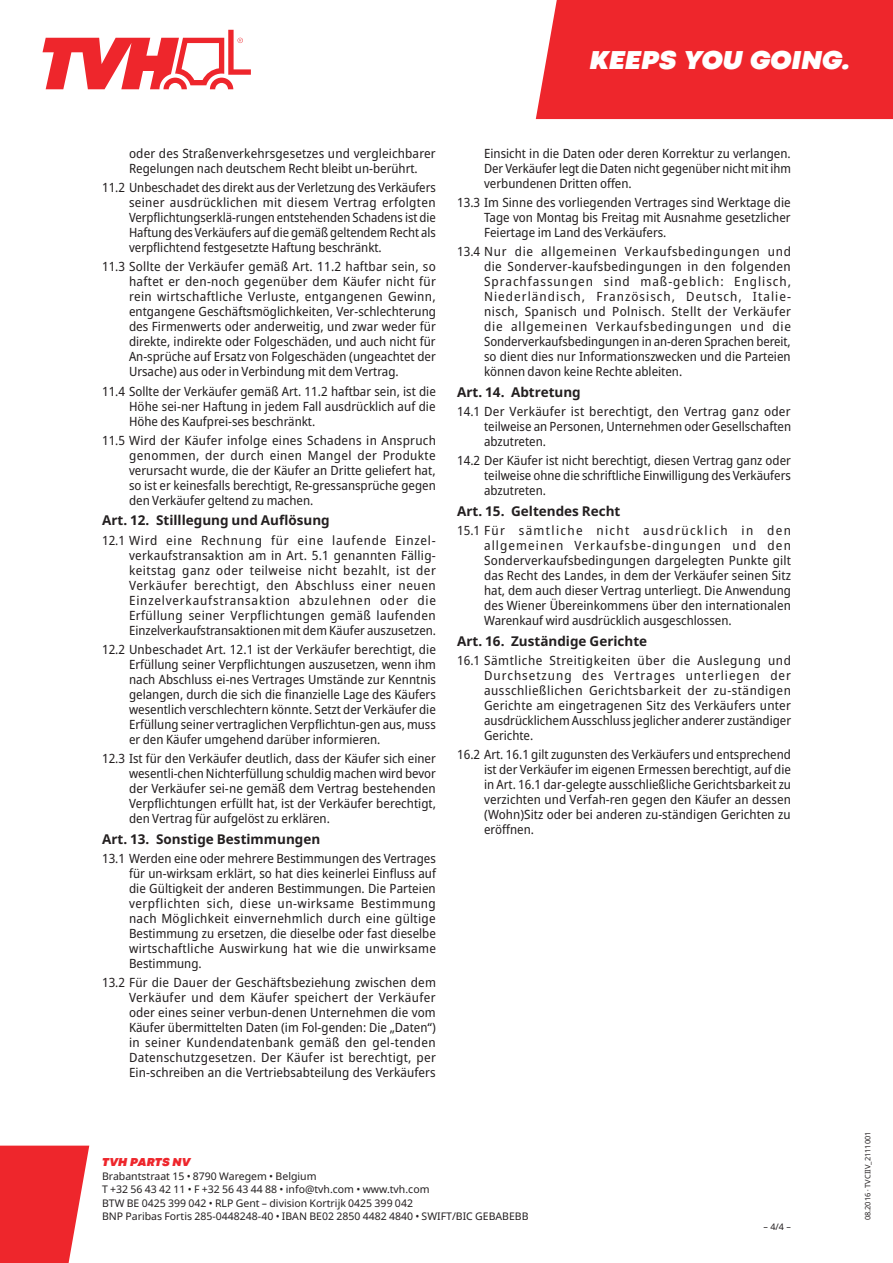
<style>
.page{position:relative;width:893px;height:1263px;background:#fff}
.page>*{position:absolute;margin:0;border:0;box-sizing:border-box;transform-origin:0 0}
.t1{font:italic 900 27px "Codec Pro";letter-spacing:.015em;color:#fff}
.t2{font:700 13.5px "Noto Sans";color:#231f20}
.t3{font:semi-condensed 12.75px/15px "Noto Sans";color:#231f20;text-align:justify}
.t4{font:italic 900 12px "Codec Pro";letter-spacing:.015em;color:#ee262c}
.t5{font:10.5px/13.5px "Noto Sans";color:#231f20}
.t6{font:9px "Noto Sans";color:#231f20}
.t7{font:7.5px "Noto Sans";color:#231f20}
.s1{font-family:"Myriad Pro"}
</style>
<div class="page">
<div style="left:536px;top:0;width:357px;height:119px;background:#ee262c"></div>
<svg style="left:42px;top:29px;width:209px;height:61px"></svg>
<svg style="left:0;top:1145px;width:89px;height:118px;background:#ef3f44"></svg>
<h1 class="t1" style="left:590px;top:39px;width:262px">KEEPS YOU GOING.</h1>
<p class="t3" style="left:129px;top:146px;width:308px">oder des Straßenverkehrsgesetzes und vergleichbarer<br>Regelungen nach deutschem Recht bleibt un-berührt.</p>
<p class="t3" style="left:129px;top:180px;width:308px;text-indent:-27px">11.2 Unbeschadet des direkt aus der Verletzung des Verkäufers seiner ausdrücklichen mit diesem Vertrag erfolgten Verpflichtungserklä-rungen entstehenden Schadens ist die Haftung des Verkäufers auf die gemäß geltendem Recht als verpflichtend festgesetzte Haftung beschränkt.</p>
<p class="t3" style="left:129px;top:260px;width:308px;text-indent:-27px">11.3 Sollte der Verkäufer gemäß Art. 11.2 haftbar sein, so haftet er den-noch gegenüber dem Käufer nicht für rein wirtschaftliche Verluste, entgangenen Gewinn, entgangene Geschäftsmöglichkeiten, Ver-schlechterung des Firmenwerts oder anderweitig, und zwar weder für direkte, indirekte oder Folgeschäden, und auch nicht für An-sprüche auf Ersatz von Folgeschäden (ungeachtet der Ursache) aus oder in Verbindung mit dem Vertrag.</p>
<p class="t3" style="left:129px;top:384px;width:308px;text-indent:-27px">11.4 Sollte der Verkäufer gemäß Art. 11.2 haftbar sein, ist die Höhe sei-ner Haftung in jedem Fall ausdrücklich auf die Höhe des Kaufprei-ses beschränkt.</p>
<p class="t3" style="left:129px;top:433px;width:308px;text-indent:-27px">11.5 Wird der Käufer infolge eines Schadens in Anspruch genommen, der durch einen Mangel der Produkte verursacht wurde, die der Käufer an Dritte geliefert hat, so ist er keinesfalls berechtigt, Re-gressansprüche gegen den Verkäufer geltend zu machen.</p>
<p class="t2" style="left:102px;top:511px;width:229px">Art. 12. Stilllegung und Auflösung</p>
<p class="t3" style="left:129px;top:533px;width:309px;text-indent:-27px">12.1 Wird eine Rechnung für eine laufende Einzel&shy;verkaufstransaktion am in Art. 5.1 genannten Fällig&shy;keitstag ganz oder teilweise nicht bezahlt, ist der Verkäufer berechtigt, den Abschluss einer neuen Einzelverkaufstransaktion abzulehnen oder die Erfüllung seiner Verpflichtungen gemäß laufenden Einzelverkaufstransaktionen mit dem Käufer auszusetzen.</p>
<p class="t3" style="left:129px;top:642px;width:309px;text-indent:-27px">12.2 Unbeschadet Art. 12.1 ist der Verkäufer berechtigt, die Erfüllung seiner Verpflichtungen auszusetzen, wenn ihm nach Abschluss ei-nes Vertrages Umstände zur Kenntnis gelangen, durch die sich die finanzielle Lage des Käufers wesentlich verschlechtern könnte. Setzt der Verkäufer die Erfüllung seiner vertraglichen Verpflichtun-gen aus, muss er den Käufer umgehend darüber informieren.</p>
<p class="t3" style="left:129px;top:751px;width:308px;text-indent:-27px">12.3 Ist für den Verkäufer deutlich, dass der Käufer sich einer wesentli-chen Nichterfüllung schuldig machen wird bevor der Verkäufer sei-ne gemäß dem Vertrag bestehenden Verpflichtungen erfüllt hat, ist der Verkäufer berechtigt, den Vertrag für aufgelöst zu erklären.</p>
<p class="t2" style="left:102px;top:829px;width:220px">Art. 13. Sonstige Bestimmungen</p>
<p class="t3" style="left:129px;top:851px;width:309px;text-indent:-27px">13.1 Werden eine oder mehrere Bestimmungen des Vertrages für un-wirksam erklärt, so hat dies keinerlei Einfluss auf die Gültigkeit der anderen Bestimmungen. Die Parteien verpflichten sich, diese un-wirksame Bestimmung nach Möglichkeit einvernehmlich durch eine gültige Bestimmung zu ersetzen, die dieselbe oder fast dieselbe wirtschaftliche Auswirkung hat wie die unwirksame Bestimmung.</p>
<p class="t3" style="left:129px;top:975px;width:308px;text-indent:-27px">13.2 Für die Dauer der Geschäftsbeziehung zwischen dem Verkäufer und dem Käufer speichert der Verkäufer oder eines seiner verbun-denen Unternehmen die vom Käufer übermittelten Daten (im Fol-genden: Die „Daten“) in seiner Kundendatenbank gemäß den gel-tenden Datenschutzgesetzen. Der Käufer ist berechtigt, per Ein-schreiben an die Vertriebsabteilung des Verkäufers</p>
<p class="t3" style="left:484px;top:146px;width:308px">Einsicht in die Daten oder deren Korrektur zu verlangen.<br>Der Verkäufer legt die Daten nicht gegenüber nicht mit ihm verbundenen Dritten offen.</p>
<p class="t3" style="left:484px;top:195px;width:308px;text-indent:-27px">13.3 Im Sinne des vorliegenden Vertrages sind Werktage die Tage von Montag bis Freitag mit Ausnahme gesetzlicher Feiertage im Land des Verkäufers.</p>
<p class="t3" style="left:484px;top:245px;width:308px;text-indent:-27px">13.4 Nur die allgemeinen Verkaufsbedingungen und die Sonderver-kaufsbedingungen in den folgenden Sprachfassungen sind maß-geblich: Englisch, Niederländisch, Französisch, Deutsch, Italie&shy;nisch, Spanisch und Polnisch. Stellt der Verkäufer die allgemeinen Verkaufsbedingungen und die Sonderverkaufsbedingungen in an-deren Sprachen bereit, so dient dies nur Informationszwecken und die Parteien können davon keine Rechte ableiten.</p>
<p class="t2" style="left:457px;top:382px;width:125px">Art. 14. Abtretung</p>
<p class="t3" style="left:484px;top:404px;width:308px;text-indent:-27px">14.1 Der Verkäufer ist berechtigt, den Vertrag ganz oder teilweise an Personen, Unternehmen oder Gesellschaften abzutreten.</p>
<p class="t3" style="left:484px;top:454px;width:308px;text-indent:-27px">14.2 Der Käufer ist nicht berechtigt, diesen Vertrag ganz oder teilweise ohne die schriftliche Einwilligung des Verkäufers abzutreten.</p>
<p class="t2" style="left:457px;top:501px;width:165px">Art. 15. Geltendes Recht</p>
<p class="t3" style="left:484px;top:523px;width:308px;text-indent:-27px">15.1 Für sämtliche nicht ausdrücklich in den allgemeinen Verkaufsbe-dingungen und den Sonderverkaufsbedingungen dargelegten Punkte gilt das Recht des Landes, in dem der Verkäufer seinen Sitz hat, dem auch dieser Vertrag unterliegt. Die Anwendung des Wiener Übereinkommens über den internationalen Warenkauf wird ausdrücklich ausgeschlossen.</p>
<p class="t2" style="left:457px;top:631px;width:192px">Art. 16. Zuständige Gerichte</p>
<p class="t3" style="left:484px;top:653px;width:309px;text-indent:-27px">16.1 Sämtliche Streitigkeiten über die Auslegung und Durchsetzung des Vertrages unterliegen der ausschließlichen Gerichtsbarkeit der zu-ständigen Gerichte am eingetragenen Sitz des Verkäufers unter ausdrücklichem Ausschluss jeglicher anderer zuständiger Gerichte.</p>
<p class="t3" style="left:484px;top:747px;width:308px;text-indent:-27px">16.2 Art. 16.1 gilt zugunsten des Verkäufers und entsprechend ist der Verkäufer im eigenen Ermessen berechtigt, auf die in Art. 16.1 dar-gelegte ausschließliche Gerichtsbarkeit zu verzichten und Verfah-ren gegen den Käufer an dessen (Wohn)Sitz oder bei anderen zu-ständigen Gerichten zu eröffnen.</p>
<p class="t4" style="left:102px;top:1153px;width:90px">TVH PARTS NV</p>
<p class="t5" style="left:102px;top:1170px;width:428px">Brabantstraat 15 • 8790 Waregem • Belgium<br>T +32 56 43 42 11 • F +32 56 43 44 88 • info@tvh.com • www.tvh.com<br>BTW BE 0425 399 042 • RLP Gent – division Kortrijk 0425 399 042<br>BNP Paribas Fortis 285-0448248-40 • IBAN BE02 2850 4482 4840 • SWIFT/BIC GEBABEBB</p>
<p class="t6" style="left:764px;top:1220px;width:29px">– 4/4 –</p>
<p class="t7" style="left:863px;top:1220px;width:91px;rotate:-90deg">08.2016 <span class="s1">·</span> TVCIIV_2111001</p>
</div>
